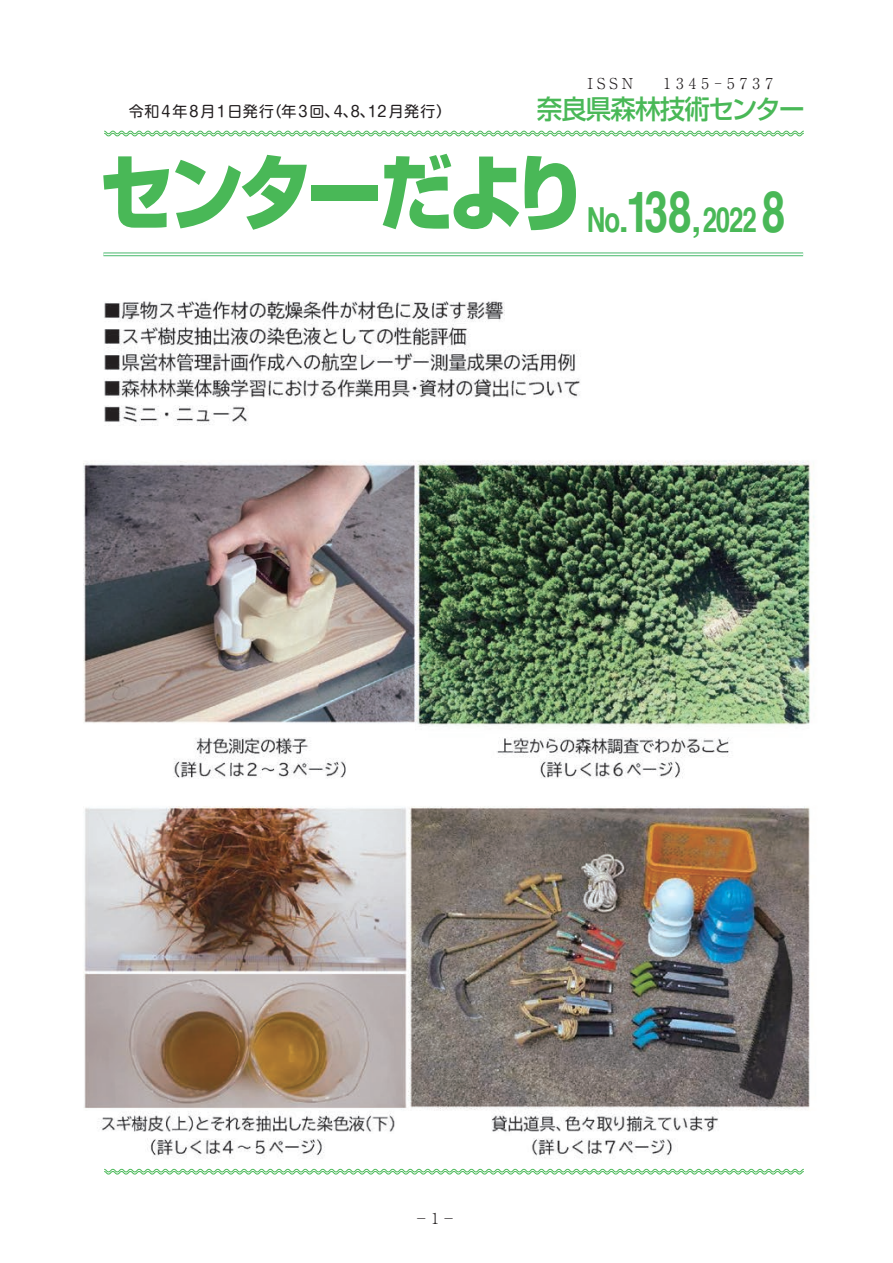
<style>
.page{position:relative;width:893px;height:1263px;background:#fff}
.page>*{position:absolute;margin:0;border:0;box-sizing:border-box;transform-origin:0 0}
.t1{font:800 82.5px "Shin Go Pro";letter-spacing:-.075em;color:#49b857;scale:.91 1}
.t2{font:700 34.5px "Helvetica";letter-spacing:-.045em;color:#49b857;scale:.75 1}
.t3{font:500 26.55px "Shin Go Pro";letter-spacing:-.035em;color:#49b857;scale:.96 1}
.t4{font:15px "Shin M Go Pro";letter-spacing:-.06em;color:#231f20}
.t5{font:300 15px "Ryumin Pr 5";letter-spacing:.35em;color:#231f20}
.t6{font:300 15px "Ryumin Pr 5";letter-spacing:.35em;color:#231f20;scale:1.3 1}
.s1{font-size:56.85px}
</style>
<div class="page">
<img style="left:83px;top:301px;width:733px;height:858px">
<svg style="left:103px;top:252px;width:700px;height:4px"></svg>
<hr style="left:103px;top:253px;width:700px;height:2px;background:#fff">
<svg style="left:104px;top:130px;width:700px;height:7px"></svg>
<svg style="left:104px;top:1168px;width:700px;height:7px"></svg>
<p class="t5" style="left:588px;top:72px;width:47px">ISSN</p>
<p class="t5" style="left:663px;top:72px;width:111px">1345-5737</p>
<p class="t4" style="left:129px;top:99px;width:324px">令和４年８月１日発行（年３回、４、８、１２月発行）</p>
<h3 class="t3" style="left:537px;top:87px;width:280px">奈良県森林技術センター</h3>
<h1 class="t1" style="left:99px;top:127px;width:538px">センターだより</h1>
<h2 class="t2" style="left:587px;top:192px;width:266px">No.<span class="s1">138</span>,2022 <span class="s1">8</span></h2>
<p class="t6" style="left:417px;top:1206px;width:30px">- 1 -</p>
</div>
